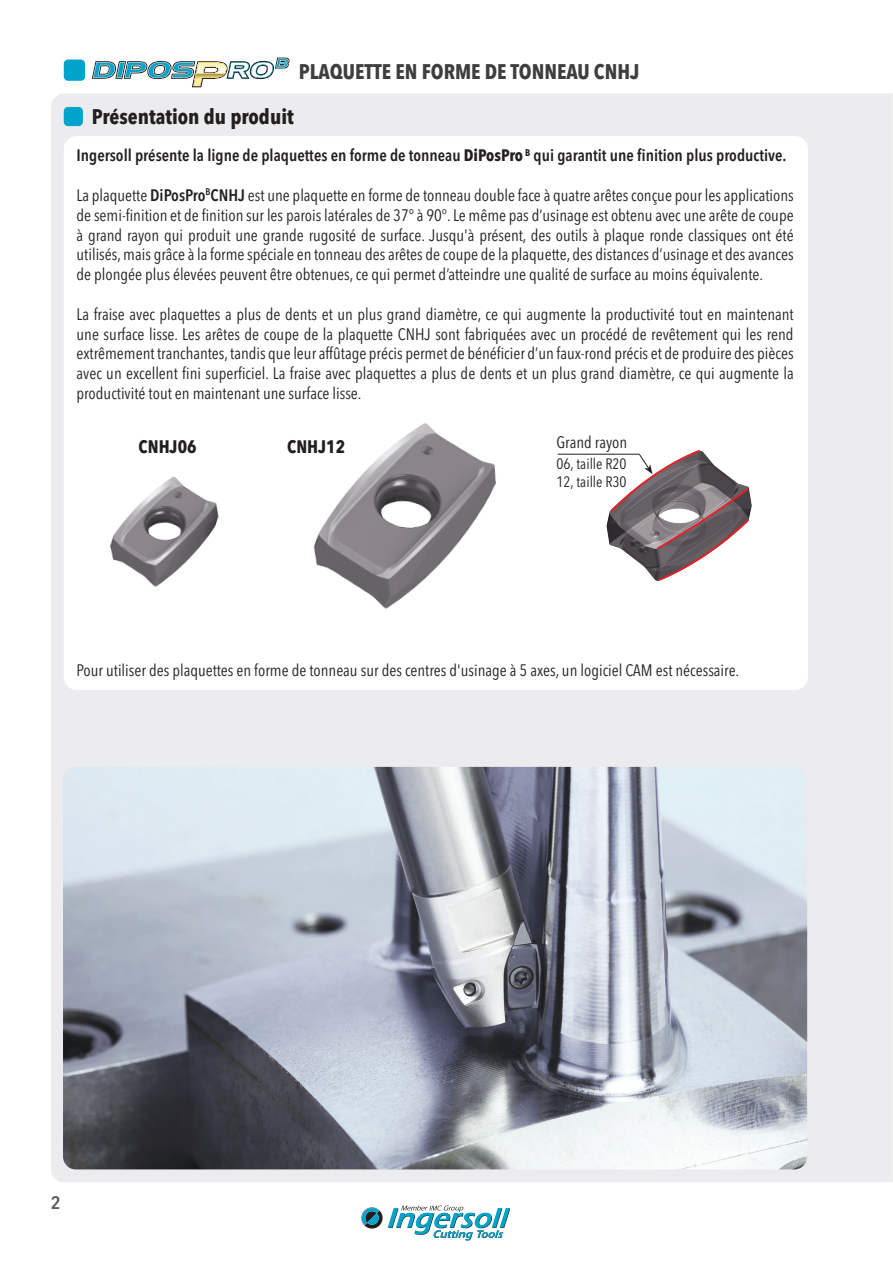
<style>
.page{position:relative;width:893px;height:1263px;background:#fff}
.page>*{position:absolute;margin:0;border:0;box-sizing:border-box;transform-origin:0 0}
.t1{font:700 condensed 21px "Avenir Next LT Pro";color:#3e3e3f}
.t2{font:700 condensed 21px "Avenir Next LT Pro";color:#231f20}
.t3{font:700 condensed 18px "Avenir Next LT Pro";color:#231f20}
.t4{font:600 condensed 18px "Avenir Next LT Pro";color:#606063;scale:1.1 1}
.t5{font:condensed 16.5px/19.8px "Avenir Next LT Pro";color:#231f20;text-align:justify}
.t6{font:600 condensed 16.5px "Avenir Next LT Pro";color:#231f20}
.t7{font:condensed 15px "Avenir Next LT Pro";color:#231f20}
.s1{font-weight:700}
.s2{font-weight:600}
</style>
<div class="page">
<div style="left:51px;top:94px;width:842px;height:1088px;background:#ececee"></div>
<svg style="left:361px;top:1205px;width:149px;height:35px"></svg>
<div style="left:64px;top:60px;width:21px;height:21px;background:#00a4ca;border-radius:4px"></div>
<div style="left:64px;top:107px;width:19px;height:19px;background:#00a4ca;border-radius:4px"></div>
<div style="left:64px;top:136px;width:744px;height:554px;background:#fff;border-radius:13px"></div>
<svg style="left:91px;top:57px;width:199px;height:31px"></svg>
<img style="left:110px;top:477px;width:109px;height:110px">
<img style="left:313px;top:423px;width:183px;height:186px">
<img style="left:63px;top:767px;width:744px;height:402px">
<hr style="left:558px;top:454px;width:81px;height:1px;background:#231f20">
<img style="left:602px;top:453px;width:150px;height:92px">
<svg style="left:610px;top:450px;width:140px;height:131px"></svg>
<p class="t1" style="left:299px;top:59px;width:342px">PLAQUETTE EN FORME DE TONNEAU CNHJ</p>
<p class="t2" style="left:92px;top:104px;width:203px">Présentation du produit</p>
<p class="t6" style="left:77px;top:145px;width:711px">Ingersoll présente la ligne de plaquettes en forme de tonneau <span class="s1">DiPosPro</span> <sup>B</sup> qui garantit une finition plus productive.</p>
<p class="t5" style="left:77px;top:185px;width:719px">La plaquette <span class="s2">DiPosPro</span><sup>B</sup><span class="s2">CNHJ</span> est une plaquette en forme de tonneau double face à quatre arêtes conçue pour les applications de semi-finition et de finition sur les parois latérales de 37° à 90°. Le même pas d’usinage est obtenu avec une arête de coupe à grand rayon qui produit une grande rugosité de surface. Jusqu'à présent, des outils à plaque ronde classiques ont été utilisés, mais grâce à la forme spéciale en tonneau des arêtes de coupe de la plaquette, des distances d’usinage et des avances de plongée plus élevées peuvent être obtenues, ce qui permet d’atteindre une qualité de surface au moins équivalente.</p>
<p class="t5" style="left:77px;top:304px;width:719px">La fraise avec plaquettes a plus de dents et un plus grand diamètre, ce qui augmente la productivité tout en maintenant une surface lisse. Les arêtes de coupe de la plaquette CNHJ sont fabriquées avec un procédé de revêtement qui les rend extrêmement tranchantes, tandis que leur affûtage précis permet de bénéficier d’un faux-rond précis et de produire des pièces avec un excellent fini superficiel. La fraise avec plaquettes a plus de dents et un plus grand diamètre, ce qui augmente la productivité tout en maintenant une surface lisse.</p>
<p class="t3" style="left:139px;top:435px;width:59px">CNHJ06</p>
<p class="t3" style="left:287px;top:435px;width:59px">CNHJ12</p>
<p class="t5" style="left:556px;top:432px;width:72px">Grand rayon</p>
<p class="t7" style="left:556px;top:455px;width:72px">06, taille R20</p>
<p class="t7" style="left:556px;top:473px;width:72px">12, taille R30</p>
<p class="t5" style="left:77px;top:660px;width:664px">Pour utiliser des plaquettes en forme de tonneau sur des centres d'usinage à 5 axes, un logiciel CAM est nécessaire.</p>
<p class="t4" style="left:51px;top:1191px;width:11px">2</p>
</div>
